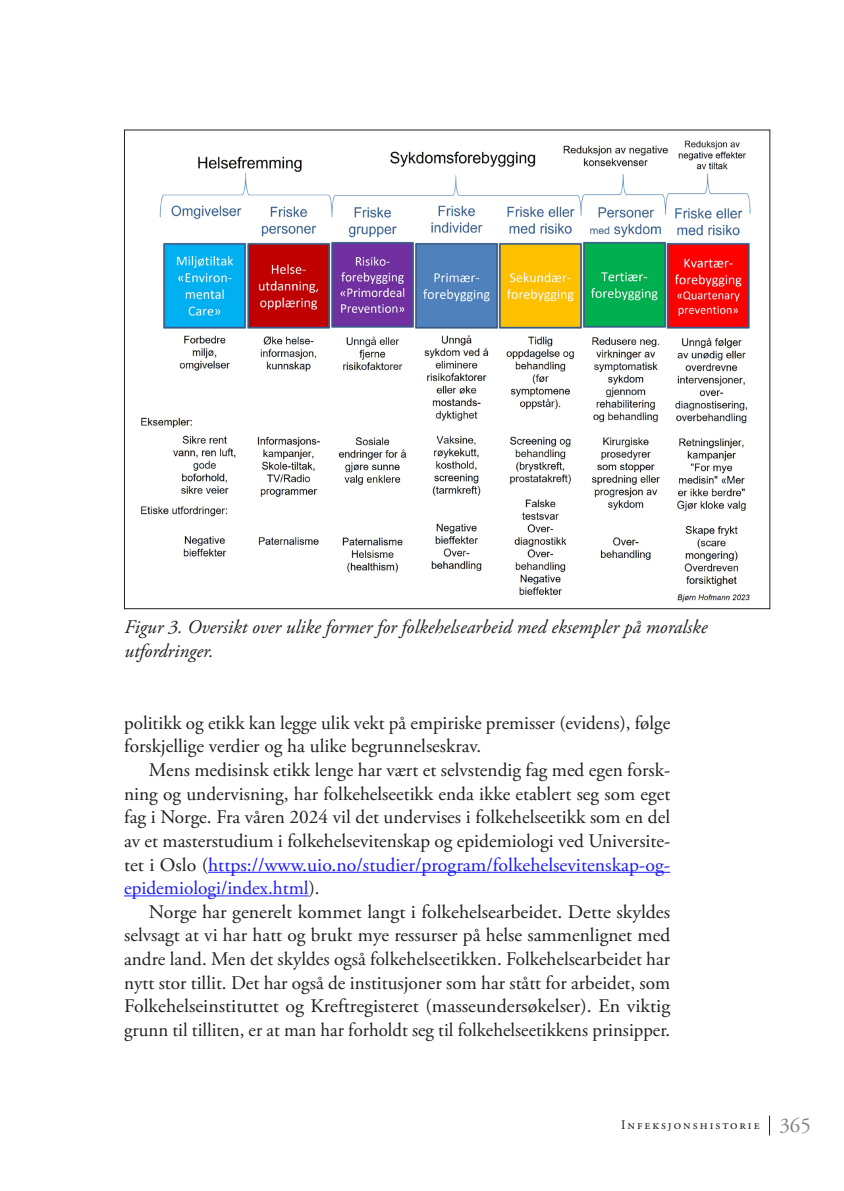
<style>
.page{position:relative;width:844px;height:1191px;background:#fff}
.page>*{position:absolute;margin:0;border:0;box-sizing:border-box;transform-origin:0 0}
.t1{font:19.25px/23.6px "Adobe Garamond Pro";color:#231f20;text-align:justify}
.t2{font:italic 19.25px/23.6px "Adobe Garamond Pro";color:#231f20}
.t3{font:13.12px "Adobe Garamond Pro";letter-spacing:.15em;color:#231f20}
.s1{color:#1a1aff}
.s2{font-size:21px;color:#808285}
</style>
<div class="page">
<svg style="left:769px;top:1115px;width:1px;height:20px"></svg>
<hr style="left:208px;top:872px;width:462px;height:1px;background:#1a1aff">
<hr style="left:124px;top:895px;width:184px;height:1px;background:#1a1aff">
<img style="left:140px;top:140px;width:611px;height:462px">
<p class="t2" style="left:124px;top:615px;width:584px">Figur 3. Oversikt over ulike former for folkehelsearbeid med eksempler på moralske utfordringer.</p>
<p class="t1" style="left:124px;top:711px;width:547px">politikk og etikk kan legge ulik vekt på empiriske premisser (evidens), følge forskjellige verdier og ha ulike begrunnelseskrav.</p>
<p class="t1" style="left:124px;top:758px;width:547px;text-indent:25px">Mens medisinsk etikk lenge har vært et selvstendig fag med egen forsk&shy;ning og undervisning, har folkehelseetikk enda ikke etablert seg som eget fag i Norge. Fra våren 2024 vil det undervises i folkehelseetikk som en del av et masterstudium i folkehelsevitenskap og epidemiologi ved Universite&shy;tet i Oslo (<span class="s1">https://www.uio.no/studier/program/folkehelsevitenskap-og&shy;epidemiologi/index.html</span>).</p>
<p class="t1" style="left:124px;top:900px;width:547px;text-indent:25px">Norge har generelt kommet langt i folkehelsearbeidet. Dette skyldes selvsagt at vi har hatt og brukt mye ressurser på helse sammenlignet med andre land. Men det skyldes også folkehelseetikken. Folkehelsearbeidet har nytt stor tillit. Det har også de institusjoner som har stått for arbeidet, som Folkehelseinstituttet og Kreftregisteret (masseundersøkelser). En viktig grunn til tilliten, er at man har forholdt seg til folkehelseetikkens prinsipper.</p>
<p class="t3" style="left:621px;top:1117px;width:191px">Infeksjonshistorie <span class="s2">365</span></p>
</div>
